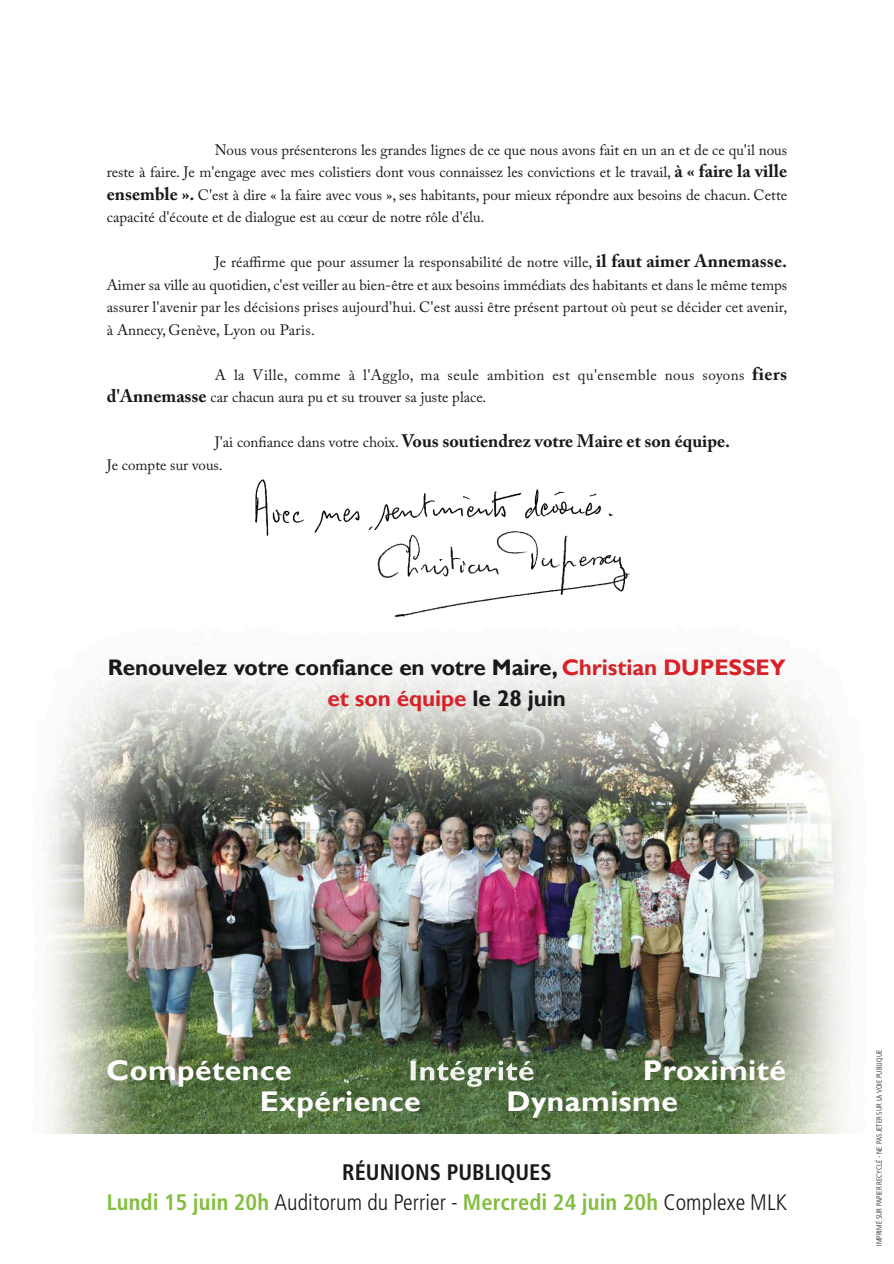
<style>
.page{position:relative;width:894px;height:1264px;background:#fff}
.page>*{position:absolute;margin:0;border:0;box-sizing:border-box;transform-origin:0 0}
.t1{font:700 28.5px "Gill Sans";letter-spacing:.015em;color:#fffefd;scale:1.05 1}
.t2{font:700 condensed 22.5px/30px "Frutiger LT Std";letter-spacing:.005em;color:#84be41;text-align:center}
.t3{font:700 22.5px/31.5px "Gill Sans";letter-spacing:-.005em;color:#1a1818;text-align:center}
.t4{font:700 18px "Adobe Caslon Pro";color:#1a1818}
.t5{font:15px/22.5px "Adobe Caslon Pro";letter-spacing:.005em;color:#1a1818;text-align:justify}
.t6{font:15px/22.5px "Adobe Caslon Pro";letter-spacing:.03em;color:#1a1818}
.t7{font:300 condensed 7.5px "Frutiger LT Std";color:#1a1818}
.s1{font-weight:700;font-size:18px}
.s2{font-weight:400;font-size:15px}
.s3{color:#d8222a}
.s4{color:#1a1818}
.s5{font-weight:300;color:#1a1818}
</style>
<div class="page">
<img style="left:46px;top:660px;width:802px;height:473px">
<img style="left:255px;top:479px;width:358px;height:57px">
<img style="left:411px;top:1060px;width:123px;height:27px">
<img style="left:369px;top:530px;width:261px;height:87px">
<p class="t5" style="left:107px;top:138px;width:682px;text-indent:108px">Nous vous présenterons les grandes lignes de ce que nous avons fait en un an et de ce qu'il nous reste à faire. Je m'engage avec mes colistiers dont vous connaissez les convictions et le travail, <span class="s1">à « faire la ville ensemble ».</span> C'est à dire « la faire avec vous », ses habitants, pour mieux répondre aux besoins de chacun. Cette capacité d'écoute et de dialogue est au cœur de notre rôle d'élu.</p>
<p class="t5" style="left:107px;top:251px;width:682px;text-indent:108px">Je réaffirme que pour assumer la responsabilité de notre ville, <span class="s1">il faut aimer Annemasse.<br></span>Aimer sa ville au quotidien, c'est veiller au bien-être et aux besoins immédiats des habitants et dans le même temps assurer l'avenir par les décisions prises aujourd'hui. C'est aussi être présent partout où peut se décider cet avenir, à Annecy, Genève, Lyon ou Paris.</p>
<p class="t6" style="left:107px;top:363px;width:682px;text-indent:108px">A la Ville, comme à l'Agglo, ma seule ambition est qu'ensemble nous soyons <span class="s1">fiers d'Annemasse</span> car chacun aura pu et su trouver sa juste place.</p>
<p class="t4" style="left:215px;top:430px;width:517px"><span class="s2">J'ai confiance dans votre choix.</span> Vous soutiendrez votre Maire et son équipe.</p>
<p class="t5" style="left:107px;top:453px;width:117px">Je compte sur vous.</p>
<h2 class="t3" style="left:108px;top:651px;width:679px">Renouvelez votre confiance en votre Maire, <span class="s3">Christian DUPESSEY et son équipe</span> le 28 juin</h2>
<h1 class="t1" style="left:106px;top:1054px;width:178px">Compétence</h1>
<h1 class="t1" style="left:643px;top:1054px;width:138px">Proximité</h1>
<h1 class="t1" style="left:260px;top:1084px;width:155px">Expérience</h1>
<h1 class="t1" style="left:507px;top:1084px;width:165px">Dynamisme</h1>
<h2 class="t2" style="left:107px;top:1158px;width:682px"><span class="s4">RÉUNIONS PUBLIQUES<br></span>Lundi 15 juin 20h <span class="s5">Auditorum du Perrier -</span> Mercredi 24 juin 20h <span class="s5">Complexe MLK</span></h2>
<p class="t7" style="left:875px;top:1246px;width:198px;rotate:-90deg">IMPRIMÉ SUR PAPIER RECYCLÉ - NE PAS JETER SUR LA VOIE PUBLIQUE</p>
</div>
